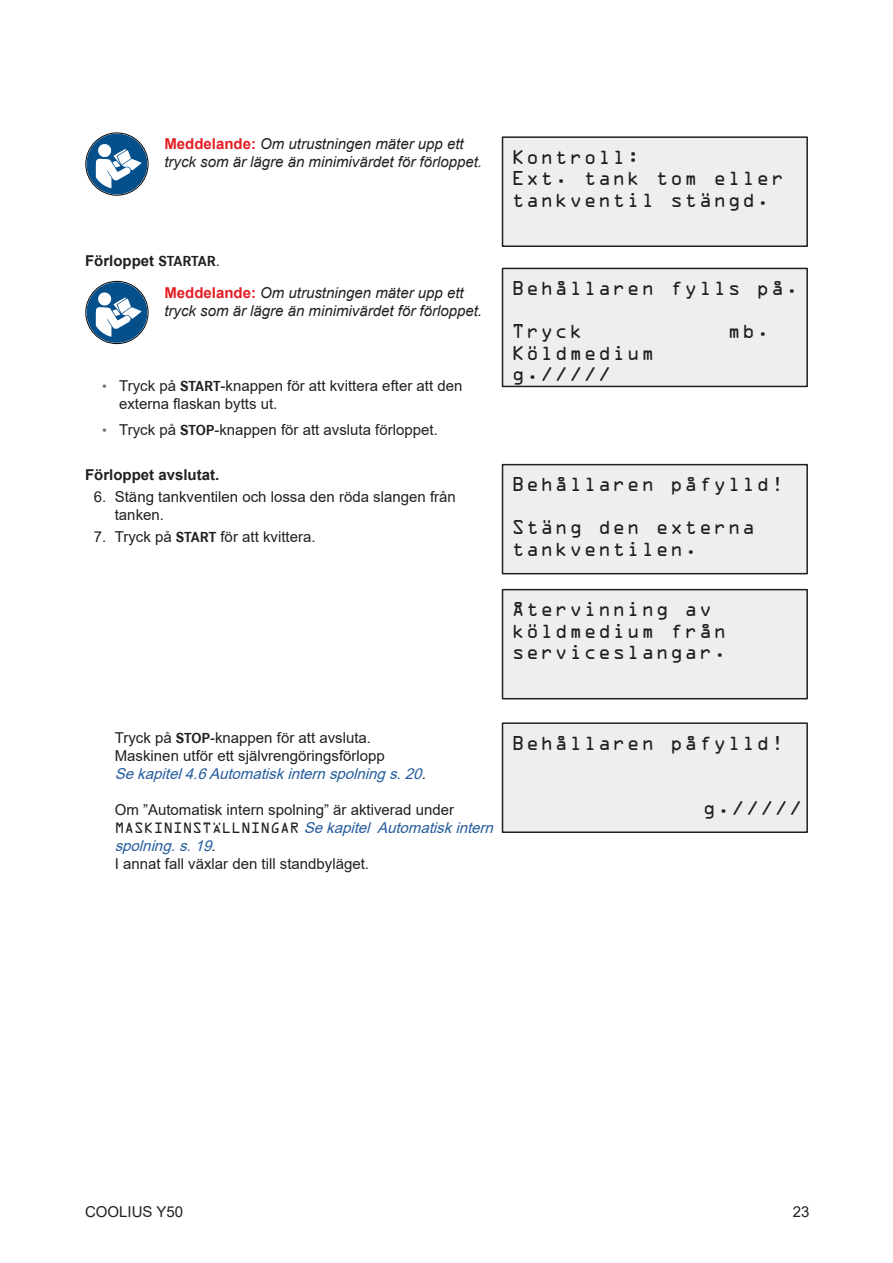
<style>
.page{position:relative;width:893px;height:1263px;background:#fff}
.page>*{position:absolute;margin:0;border:0;box-sizing:border-box;transform-origin:0 0}
.t1{font:18px/21.6px "OCRA Std";letter-spacing:.08em;color:#231f20}
.t2{font:15px/18px "Arial";color:#231f20}
.t3{font:italic 15px/18px "Arial";color:#231f20}
.t4{font:700 15px "Arial";color:#231f20}
.s1{font-weight:700;font-style:normal;color:#e41e25}
.s2{font-weight:700;font-style:normal}
.s3{font-family:"Corporate S";font-weight:700;font-style:normal}
.s4{font-style:normal}
.s5{font-size:13.5px;color:#737173}
.s6{font-family:"Corporate S";font-weight:700}
.s7{font-style:italic;color:#245c9d}
.s8{font-family:"OCRA Std";font-size:13.5px}
</style>
<div class="page">
<div style="left:502px;top:137px;width:305px;height:109px;background:#edefef"></div>
<div style="left:502px;top:136px;width:306px;height:111px;border:2px solid #231f20"></div>
<svg style="left:85px;top:134px;width:62px;height:60px"></svg>
<div style="left:502px;top:268px;width:305px;height:118px;background:#edefef"></div>
<div style="left:502px;top:268px;width:306px;height:119px;border:2px solid #231f20"></div>
<svg style="left:85px;top:282px;width:62px;height:61px"></svg>
<div style="left:502px;top:465px;width:305px;height:109px;background:#edefef"></div>
<div style="left:502px;top:464px;width:306px;height:110px;border:2px solid #231f20"></div>
<div style="left:502px;top:590px;width:305px;height:109px;background:#edefef"></div>
<div style="left:502px;top:589px;width:306px;height:110px;border:2px solid #231f20"></div>
<div style="left:502px;top:723px;width:305px;height:109px;background:#edefef"></div>
<div style="left:502px;top:722px;width:306px;height:111px;border:2px solid #231f20"></div>
<p class="t3" style="left:164px;top:135px;width:319px"><span class="s1">Meddelande:</span> Om utrustningen mäter upp ett tryck som är lägre än minimivärdet för förloppet.</p>
<p class="t3" style="left:164px;top:245px;width:301px;line-height:32px;text-indent:-79px"><span class="s2">Förloppet</span> <span class="s3">STARTAR</span><span class="s4">.<br></span><span class="s1">Meddelande:</span> Om utrustningen mäter upp ett</p>
<p class="t3" style="left:164px;top:301px;width:319px">tryck som är lägre än minimivärdet för förloppet.</p>
<p class="t2" style="left:119px;top:376px;width:345px;text-indent:-17px"><span class="s5">•</span> Tryck på <span class="s6">START</span>-knappen för att kvittera efter att den externa flaskan bytts ut.</p>
<p class="t2" style="left:102px;top:421px;width:337px"><span class="s5">•</span> Tryck på <span class="s6">STOP</span>-knappen för att avsluta förloppet.</p>
<p class="t4" style="left:85px;top:464px;width:136px">Förloppet avslutat.</p>
<p class="t2" style="left:115px;top:488px;width:343px;text-indent:-21px">6. Stäng tankventilen och lossa den röda slangen från tanken.</p>
<p class="t2" style="left:94px;top:528px;width:223px">7. Tryck på <span class="s6">START</span> för att kvittera.</p>
<p class="t1" style="left:512px;top:148px;width:274px">Kontroll:<br>Ext. tank tom eller tankventil stängd.</p>
<p class="t1" style="left:512px;top:279px;width:288px">Behållaren fylls på.</p>
<p class="t1" style="left:512px;top:322px;width:72px">Tryck</p>
<p class="t1" style="left:728px;top:322px;width:43px">mb.</p>
<p class="t1" style="left:512px;top:344px;width:144px">Köldmedium g./////</p>
<p class="t1" style="left:512px;top:475px;width:274px">Behållaren påfylld!</p>
<p class="t1" style="left:512px;top:518px;width:245px">Stäng den externa tankventilen.</p>
<p class="t1" style="left:512px;top:600px;width:216px">Återvinning av köldmedium från serviceslangar.</p>
<p class="t2" style="left:115px;top:728px;width:314px">Tryck på <span class="s6">STOP</span>-knappen för att avsluta.<br>Maskinen utför ett självrengöringsförlopp<br><span class="s7">Sekapitel4.6Automatiskinternspolnings.20</span>.</p>
<p class="t2" style="left:115px;top:800px;width:385px">Om ”Automatisk intern spolning” är aktiverad under<br><span class="s8">M A S K I N I N S T Ä L L N I N G A R</span> <span class="s7">Sekapitel Automatiskintern spolning.s.19</span>.<br>I annat fall växlar den till standbyläget.</p>
<p class="t1" style="left:512px;top:734px;width:274px">Behållaren påfylld!</p>
<p class="t1" style="left:703px;top:798px;width:101px">g./////</p>
<p class="t2" style="left:85px;top:1202px;width:100px">COOLIUS Y50</p>
<p class="t2" style="left:793px;top:1202px;width:18px">23</p>
</div>
